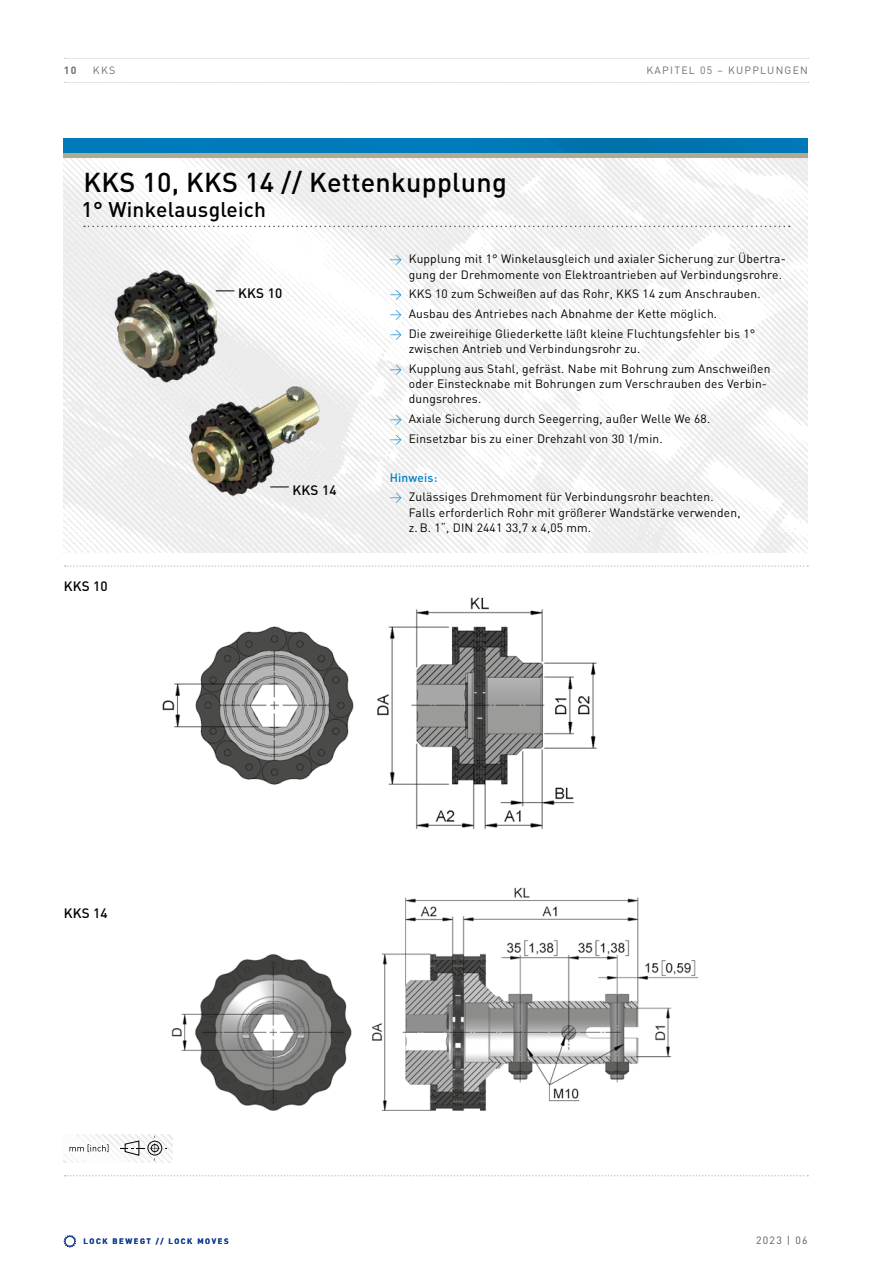
<style>
.page{position:relative;width:893px;height:1263px;background:#fff}
.page>*{position:absolute;margin:0;border:0;box-sizing:border-box;transform-origin:0 0}
.t1{font:500 27px "FFDIN";letter-spacing:.01em;color:#000}
.t2{font:500 21px "FFDIN";letter-spacing:.01em;color:#000}
.t3{font:500 13.5px "FFDIN";letter-spacing:.01em;color:#000}
.t4{font:12px/19.6px "FFDIN";letter-spacing:.015em;color:#000}
.t5{font:10.5px "FFDIN";letter-spacing:.12em;color:#706f6f}
.t6{font:10.5px "FFDIN";letter-spacing:.12em;color:#575756}
.t7{font:700 10.5px "FFDIN";color:#706f6f}
.t8{font:700 7.8px "FFDIN";letter-spacing:.2em;color:#164194}
.s1{font-weight:300;color:#007ec7}
.s2{font-weight:500;color:#007ec7}
</style>
<div class="page">
<svg style="left:64px;top:1235px;width:12px;height:12px"></svg>
<svg style="left:64px;top:58px;width:744px;height:1px"></svg>
<svg style="left:64px;top:82px;width:744px;height:1px"></svg>
<img style="left:162px;top:597px;width:435px;height:232px">
<img style="left:64px;top:157px;width:744px;height:396px">
<svg style="left:65px;top:565px;width:743px;height:2px"></svg>
<hr style="left:64px;top:153px;width:744px;height:4px;background:#b0a891">
<img style="left:64px;top:138px;width:744px;height:15px">
<svg style="left:65px;top:1175px;width:743px;height:1px"></svg>
<img style="left:92px;top:252px;width:147px;height:148px">
<svg style="left:84px;top:226px;width:706px;height:1px"></svg>
<svg style="left:216px;top:291px;width:18px;height:1px"></svg>
<img style="left:160px;top:373px;width:190px;height:140px">
<svg style="left:270px;top:487px;width:19px;height:1px"></svg>
<img style="left:171px;top:887px;width:528px;height:224px">
<svg style="left:121px;top:1136px;width:46px;height:25px"></svg>
<svg style="left:70px;top:1144px;width:38px;height:8px"></svg>
<p class="t7" style="left:64px;top:63px;width:14px">10</p>
<p class="t5" style="left:93px;top:63px;width:24px">KKS</p>
<p class="t5" style="left:646px;top:63px;width:163px">KAPITEL 05 – KUPPLUNGEN</p>
<h1 class="t1" style="left:83px;top:165px;width:425px">KKS 10, KKS 14 // Kettenkupplung</h1>
<h2 class="t2" style="left:82px;top:196px;width:186px">1° Winkelausgleich</h2>
<p class="t3" style="left:64px;top:577px;width:46px">KKS 10</p>
<p class="t3" style="left:238px;top:285px;width:46px">KKS 10</p>
<p class="t3" style="left:293px;top:481px;width:46px">KKS 14</p>
<p class="t4" style="left:409px;top:251px;width:378px;line-height:15.3px;text-indent:-19px"><span class="s1">&gt;</span> Kupplung mit 1° Winkelausgleich und axialer Sicherung zur Übertra&shy;gung der Drehmomente von Elektroantrieben auf Verbindungsrohre.</p>
<p class="t4" style="left:390px;top:284px;width:372px"><span class="s1">&gt;</span> KKS 10 zum Schweißen auf das Rohr, KKS 14 zum Anschrauben. <span class="s1">&gt;</span> Ausbau des Antriebes nach Abnahme der Kette möglich.<br><span class="s1">&gt;</span> Die zweireihige Gliederkette läßt kleine Fluchtungsfehler bis 1°</p>
<p class="t4" style="left:390px;top:339px;width:382px;text-indent:19px">zwischen Antrieb und Verbindungsrohr zu.<br><span class="s1">&gt;</span> Kupplung aus Stahl, gefräst. Nabe mit Bohrung zum Anschweißen</p>
<p class="t4" style="left:409px;top:376px;width:360px;line-height:15.3px">oder Einstecknabe mit Bohrungen zum Verschrauben des Verbin&shy;dungsrohres.</p>
<p class="t4" style="left:390px;top:409px;width:322px"><span class="s1">&gt;</span> Axiale Sicherung durch Seegerring, außer Welle We 68. <span class="s1">&gt;</span> Einsetzbar bis zu einer Drehzahl von 30 1/min.</p>
<p class="t4" style="left:390px;top:468px;width:325px"><span class="s2">Hinweis:<br></span><span class="s1">&gt;</span> Zulässiges Drehmoment für Verbindungsrohr beachten.</p>
<p class="t4" style="left:409px;top:505px;width:333px;line-height:15.3px">Falls erforderlich Rohr mit größerer Wandstärke verwenden, z.B. 1“, DIN 2441 33,7 x 4,05 mm.</p>
<p class="t3" style="left:64px;top:904px;width:46px">KKS 14</p>
<p class="t8" style="left:84px;top:1236px;width:146px">LOCK BEWEGT // LOCK MOVES</p>
<p class="t6" style="left:756px;top:1233px;width:53px">2023 | 06</p>
</div>
